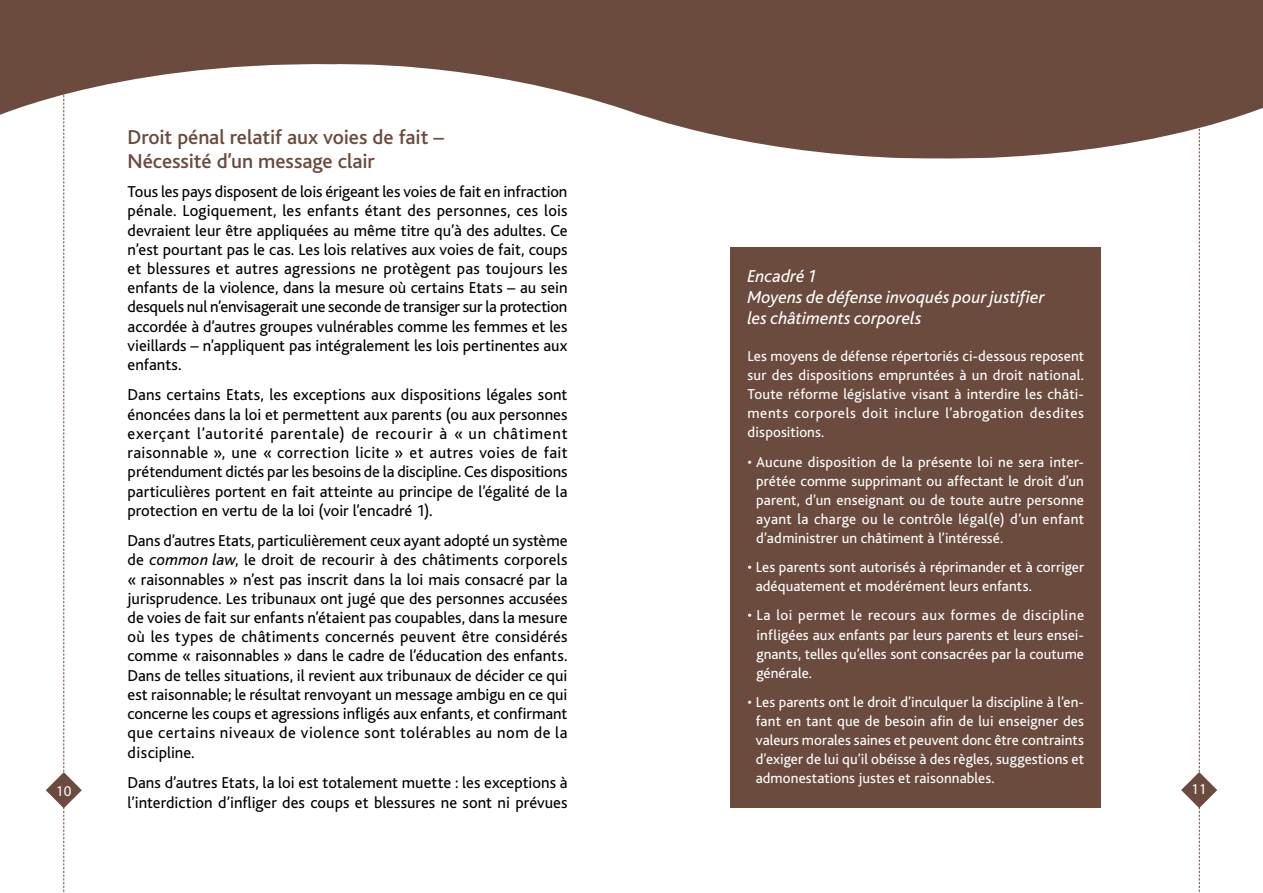
<style>
.page{position:relative;width:1263px;height:893px;background:#fff}
.page>*{position:absolute;margin:0;border:0;box-sizing:border-box;transform-origin:0 0}
.t1{font:500 21px/24px "Bliss";letter-spacing:-.005em;color:#6a4b3e}
.t2{font:italic 18px/21px "Bliss";color:#fff}
.t3{font:16.5px/19.2px "Bliss";letter-spacing:.005em;color:#000;text-align:justify}
.t4{font:15px/19px "Bliss";letter-spacing:.01em;color:#fff;text-align:justify}
.t5{font:15px "Myriad Pro";color:#fff}
.s1{font-style:italic}
</style>
<div class="page">
<div style="left:730px;top:247px;width:371px;height:561px;background:#6a4b3e"></div>
<svg style="left:0;top:0;width:1263px;height:158px;fill:#6a4b3e"></svg>
<svg style="left:46px;top:84px;width:36px;height:808px"></svg>
<svg style="left:1181px;top:84px;width:36px;height:808px"></svg>
<p class="t1" style="left:128px;top:125px;width:318px">Droit pénal relatif aux voies de fait –<br>Nécessité d’un message clair</p>
<p class="t3" style="left:128px;top:183px;width:442px">Tous les pays disposent de lois érigeant les voies de fait en infraction pénale. Logiquement, les enfants étant des personnes, ces lois devraient leur être appliquées au même titre qu’à des adultes. Ce n’est pourtant pas le cas. Les lois relatives aux voies de fait, coups et blessures et autres agressions ne protègent pas toujours les enfants de la violence, dans la mesure où certains Etats – au sein desquels nul n’envisagerait une seconde de transiger sur la protection accordée à d’autres groupes vulnérables comme les femmes et les vieillards – n’appliquent pas intégralement les lois pertinentes aux enfants.</p>
<p class="t3" style="left:128px;top:386px;width:442px">Dans certains Etats, les exceptions aux dispositions légales sont énoncées dans la loi et permettent aux parents (ou aux personnes exerçant l’autorité parentale) de recourir à « un châtiment raisonnable », une « correction licite » et autres voies de fait prétendument dictés par les besoins de la discipline. Ces dispositions particulières portent en fait atteinte au principe de l’égalité de la protection en vertu de la loi (voir l’encadré 1).</p>
<p class="t3" style="left:128px;top:531px;width:442px">Dans d’autres Etats, particulièrement ceux ayant adopté un système de <span class="s1">common law</span>, le droit de recourir à des châtiments corporels « raisonnables » n’est pas inscrit dans la loi mais consacré par la jurisprudence. Les tribunaux ont jugé que des personnes accusées de voies de fait sur enfants n’étaient pas coupables, dans la mesure où les types de châtiments concernés peuvent être considérés comme « raisonnables » dans le cadre de l’éducation des enfants.<br>Dans de telles situations, il revient aux tribunaux de décider ce qui est raisonnable; le résultat renvoyant un message ambigu en ce qui concerne les coups et agressions infligés aux enfants, et confirmant que certains niveaux de violence sont tolérables au nom de la discipline.</p>
<p class="t3" style="left:128px;top:774px;width:442px">Dans d’autres Etats, la loi est totalement muette : les exceptions à l’interdiction d’infliger des coups et blessures ne sont ni prévues</p>
<p class="t2" style="left:747px;top:266px;width:299px">Encadré 1<br>Moyens de défense invoqués pour justifier les châtiments corporels</p>
<p class="t4" style="left:747px;top:347px;width:338px">Les moyens de défense répertoriés ci-dessous reposent sur des dispositions empruntées à un droit national.<br>Toute réforme législative visant à interdire les châti&shy;ments corporels doit inclure l’abrogation desdites dispositions.</p>
<p class="t4" style="left:756px;top:453px;width:330px;text-indent:-9px">• Aucune disposition de la présente loi ne sera inter&shy;prétée comme supprimant ou affectant le droit d’un parent, d’un enseignant ou de toute autre personne ayant la charge ou le contrôle légal(e) d’un enfant d’administrer un châtiment à l’intéressé.</p>
<p class="t4" style="left:756px;top:558px;width:330px;text-indent:-8px">• Les parents sont autorisés à réprimander et à corriger adéquatement et modérément leurs enfants.</p>
<p class="t4" style="left:756px;top:606px;width:329px;text-indent:-9px">• La loi permet le recours aux formes de discipline infligées aux enfants par leurs parents et leurs ensei&shy;gnants, telles qu’elles sont consacrées par la coutume générale.</p>
<p class="t4" style="left:756px;top:693px;width:330px;text-indent:-8px">• Les parents ont le droit d’inculquer la discipline à l’en&shy;fant en tant que de besoin afin de lui enseigner des valeurs morales saines et peuvent donc être contraints d’exiger de lui qu’il obéisse à des règles, suggestions et admonestations justes et raisonnables.</p>
<p class="t5" style="left:56px;top:781px;width:17px">10</p>
<p class="t5" style="left:1191px;top:779px;width:17px">11</p>
</div>
